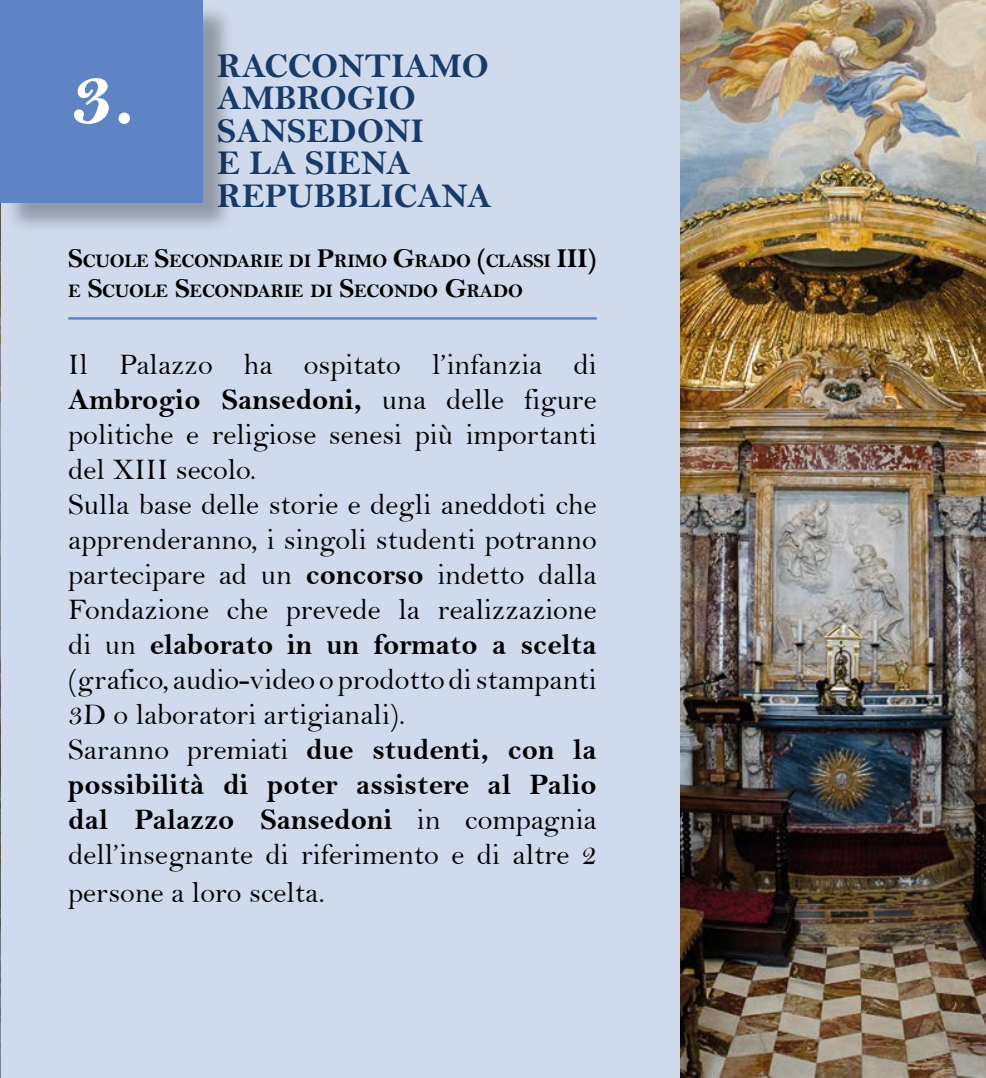
<style>
.page{position:relative;width:986px;height:1078px;background:#fff}
.page>*{position:absolute;margin:0;border:0;box-sizing:border-box;transform-origin:0 0}
.t1{font:35px/32.5px "Bell MT Bold";color:#183b69}
.t2{font:30px/35px "Bell";color:#000}
.t3{font:30px/35px "Bell MT Bold";color:#000;text-align:justify}
.t4{font:19.25px/30.2px "Bell MT Bold";letter-spacing:-.015em;color:#000}
.s1{font-size:27.5px}
.s2{font-family:"Bell"}
.s3{font-family:"Bell MT Bold"}
</style>
<div class="page">
<div style="left:0;top:0;width:985px;height:1077px;background:#cfdaed"></div>
<div style="left:4px;top:3px;width:230px;height:230px;background:#000;opacity:.3"></div>
<div style="left:1px;top:0;width:202px;height:202px;background:#5e84c5"></div>
<img style="left:680px;top:0;width:305px;height:1077px">
<svg style="left:74px;top:78px;width:56px;height:46px"></svg>
<hr style="left:68px;top:317px;width:528px;height:2px;background:#5e84c5">
<p class="t1" style="left:217px;top:49px;width:276px">RACCONTIAMO<br>AMBROGIO<br>SANSEDONI<br>E LA SIENA<br>REPUBBLICANA</p>
<p class="t4" style="left:68px;top:246px;width:529px"><span class="s1">S</span>CUOLE <span class="s1">S</span>ECONDARIE DI <span class="s1">P</span>RIMO <span class="s1">G</span>RADO <span class="s1">(</span>CLASSI <span class="s1">III)<br></span>E <span class="s1">S</span>CUOLE <span class="s1">S</span>ECONDARIE DI <span class="s1">S</span>ECONDO <span class="s1">G</span>RADO</p>
<p class="t2" style="left:68px;top:346px;width:529px">Il Palazzo ha ospitato l’infanzia di</p>
<p class="t3" style="left:68px;top:381px;width:529px">Ambrogio Sansedoni, <span class="s2">una delle figure</span></p>
<p class="t2" style="left:68px;top:416px;width:529px">politiche e religiose senesi più importanti del XIII secolo.<br>Sulla base delle storie e degli aneddoti che apprenderanno, i singoli studenti potranno partecipare ad un <span class="s3">concorso</span> indetto dalla Fondazione che prevede la realizzazione</p>
<p class="t3" style="left:68px;top:626px;width:529px"><span class="s2">di un</span> elaborato in un formato a scelta</p>
<p class="t2" style="left:68px;top:661px;width:529px">(grafico, audio-video o prodotto di stampanti<br>3D o laboratori artigianali).</p>
<p class="t3" style="left:68px;top:731px;width:529px"><span class="s2">Saranno premiati</span> due studenti, con la possibilità di poter assistere al Palio dal Palazzo Sansedoni <span class="s2">in compagnia</span></p>
<p class="t2" style="left:68px;top:835px;width:529px;line-height:37.5px">dell’insegnante di riferimento e di altre 2 persone a loro scelta.</p>
</div>
